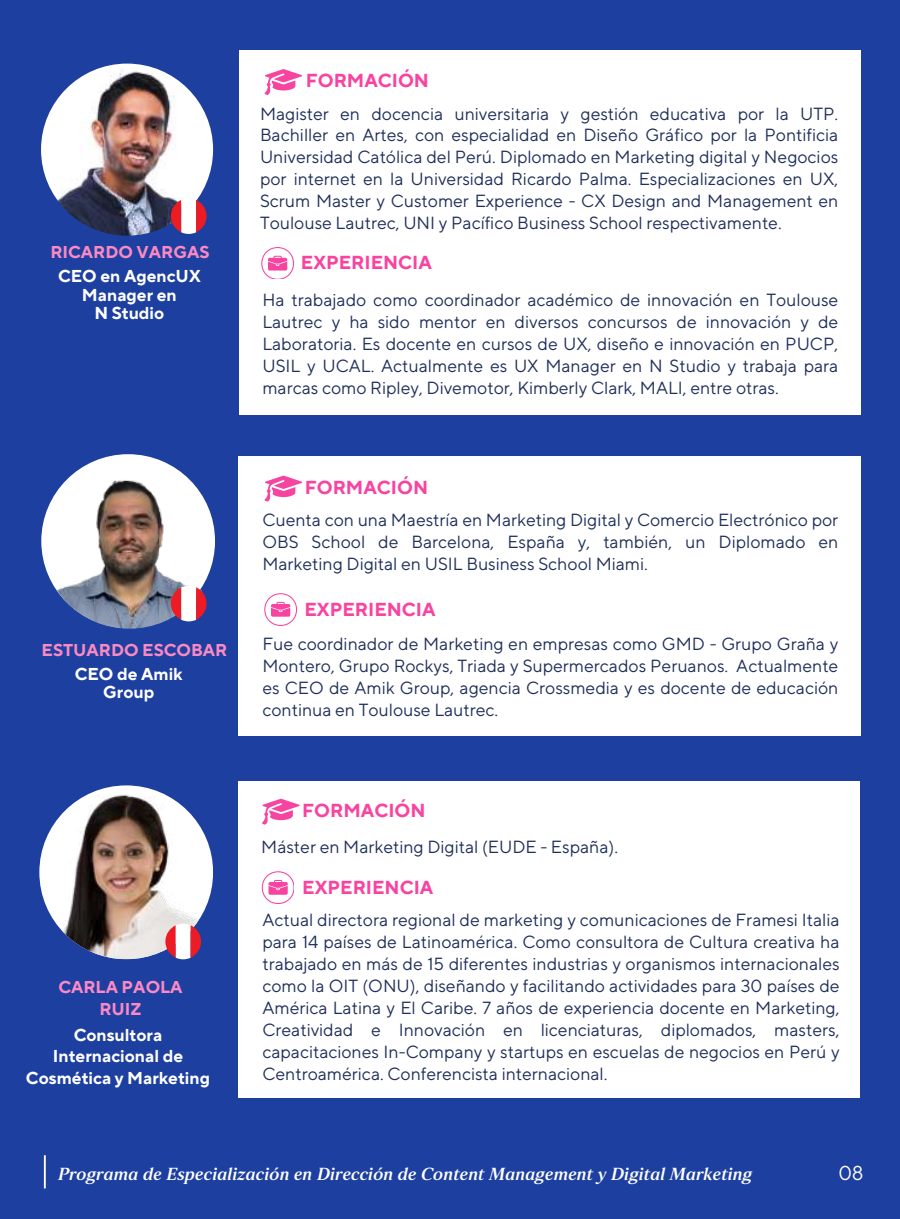
<style>
.page{position:relative;width:900px;height:1219px;background:#1d3fa0}
.page>*{position:absolute;margin:0;border:0;box-sizing:border-box;transform-origin:0 0}
.t1{font:20px "TT Norms Pro";color:#fff}
.t2{font:700 18.75px "TT Norms Pro";color:#f844a1}
.t3{font:17.5px/21.8px "TT Norms Pro";color:#202f5a;text-align:justify}
.t4{font:17.5px "Strato Pro Demi Bold It";color:#fff}
.t5{font:700 17.25px/18.5px "TT Norms Pro";color:#fff;text-align:center}
.t6{font:700 17.25px/21.5px "TT Norms Pro";color:#fa89c4;text-align:center}
</style>
<div class="page">
<hr style="left:44px;top:1155px;width:2px;height:33px;background:#fff">
<div style="left:239px;top:51px;width:622px;height:364px;background:#fff"></div>
<img style="left:41px;top:64px;width:172px;height:172px;border-radius:50%">
<svg style="left:171px;top:198px;width:36px;height:36px"></svg>
<img style="left:41px;top:452px;width:176px;height:177px;border-radius:50%">
<svg style="left:171px;top:586px;width:36px;height:35px"></svg>
<svg style="left:264px;top:69px;width:38px;height:26px"></svg>
<svg style="left:261px;top:247px;width:32px;height:32px"></svg>
<div style="left:239px;top:457px;width:622px;height:279px;background:#fff"></div>
<svg style="left:264px;top:476px;width:38px;height:25px"></svg>
<svg style="left:264px;top:593px;width:32px;height:32px"></svg>
<div style="left:239px;top:781px;width:621px;height:317px;background:#fff"></div>
<svg style="left:262px;top:799px;width:37px;height:25px"></svg>
<svg style="left:262px;top:871px;width:32px;height:32px"></svg>
<img style="left:39px;top:785px;width:174px;height:174px;border-radius:50%">
<svg style="left:165px;top:924px;width:36px;height:35px"></svg>
<p class="t2" style="left:306px;top:70px;width:125px">FORMACIÓN</p>
<p class="t6" style="left:50px;top:241px;width:161px">RICARDO VARGAS</p>
<p class="t5" style="left:58px;top:267px;width:144px">CEO en AgencUX<br>Manager en<br>N Studio</p>
<p class="t6" style="left:42px;top:639px;width:187px">ESTUARDO ESCOBAR</p>
<p class="t5" style="left:75px;top:665px;width:109px">CEO de Amik<br>Group</p>
<p class="t6" style="left:58px;top:976px;width:126px">CARLA PAOLA<br>RUIZ</p>
<p class="t5" style="left:26px;top:1024px;width:186px;line-height:21.5px">Consultora<br>Internacional de<br>Cosmética y Marketing</p>
<p class="t3" style="left:260px;top:103px;width:580px">Magister en docencia universitaria y gestión educativa por la UTP.<br>Bachiller en Artes, con especialidad en Diseño Gráfico por la Pontificia Universidad Católica del Perú. Diplomado en Marketing digital y Negocios por internet en la Universidad Ricardo Palma. Especializaciones en UX, Scrum Master y Customer Experience - CX Design and Management en Toulouse Lautrec, UNI y Pacífico Business School respectivamente.</p>
<p class="t2" style="left:301px;top:251px;width:133px">EXPERIENCIA</p>
<p class="t3" style="left:262px;top:290px;width:577px">Ha trabajado como coordinador académico de innovación en Toulouse Lautrec y ha sido mentor en diversos concursos de innovación y de Laboratoria. Es docente en cursos de UX, diseño e innovación en PUCP, USIL y UCAL. Actualmente es UX Manager en N Studio y trabaja para marcas como Ripley, Divemotor, Kimberly Clark, MALI, entre otras.</p>
<p class="t2" style="left:305px;top:476px;width:125px">FORMACIÓN</p>
<p class="t3" style="left:262px;top:510px;width:577px">Cuenta con una Maestría en Marketing Digital y Comercio Electrónico por OBS School de Barcelona, España y, también, un Diplomado en Marketing Digital en USIL Business School Miami.</p>
<p class="t2" style="left:305px;top:598px;width:133px">EXPERIENCIA</p>
<p class="t3" style="left:262px;top:634px;width:577px">Fue coordinador de Marketing en empresas como GMD - Grupo Graña y Montero, Grupo Rockys, Triada y Supermercados Peruanos. Actualmente es CEO de Amik Group, agencia Crossmedia y es docente de educación continua en Toulouse Lautrec.</p>
<p class="t2" style="left:302px;top:799px;width:125px">FORMACIÓN</p>
<p class="t3" style="left:261px;top:837px;width:358px">Máster en Marketing Digital (EUDE - España).</p>
<p class="t2" style="left:302px;top:876px;width:133px">EXPERIENCIA</p>
<p class="t3" style="left:262px;top:910px;width:579px">Actual directora regional de marketing y comunicaciones de Framesi Italia para 14 países de Latinoamérica. Como consultora de Cultura creativa ha trabajado en más de 15 diferentes industrias y organismos internacionales como la OIT (ONU), diseñando y facilitando actividades para 30 países de América Latina y El Caribe. 7 años de experiencia docente en Marketing, Creatividad e Innovación en licenciaturas, diplomados, masters, capacitaciones In-Company y startups en escuelas de negocios en Perú y Centroamérica. Conferencista internacional.</p>
<p class="t4" style="left:58px;top:1167px;width:696px">Programa de Especialización en Dirección de Content Management y Digital Marketing</p>
<p class="t1" style="left:838px;top:1161px;width:27px">08</p>
</div>
